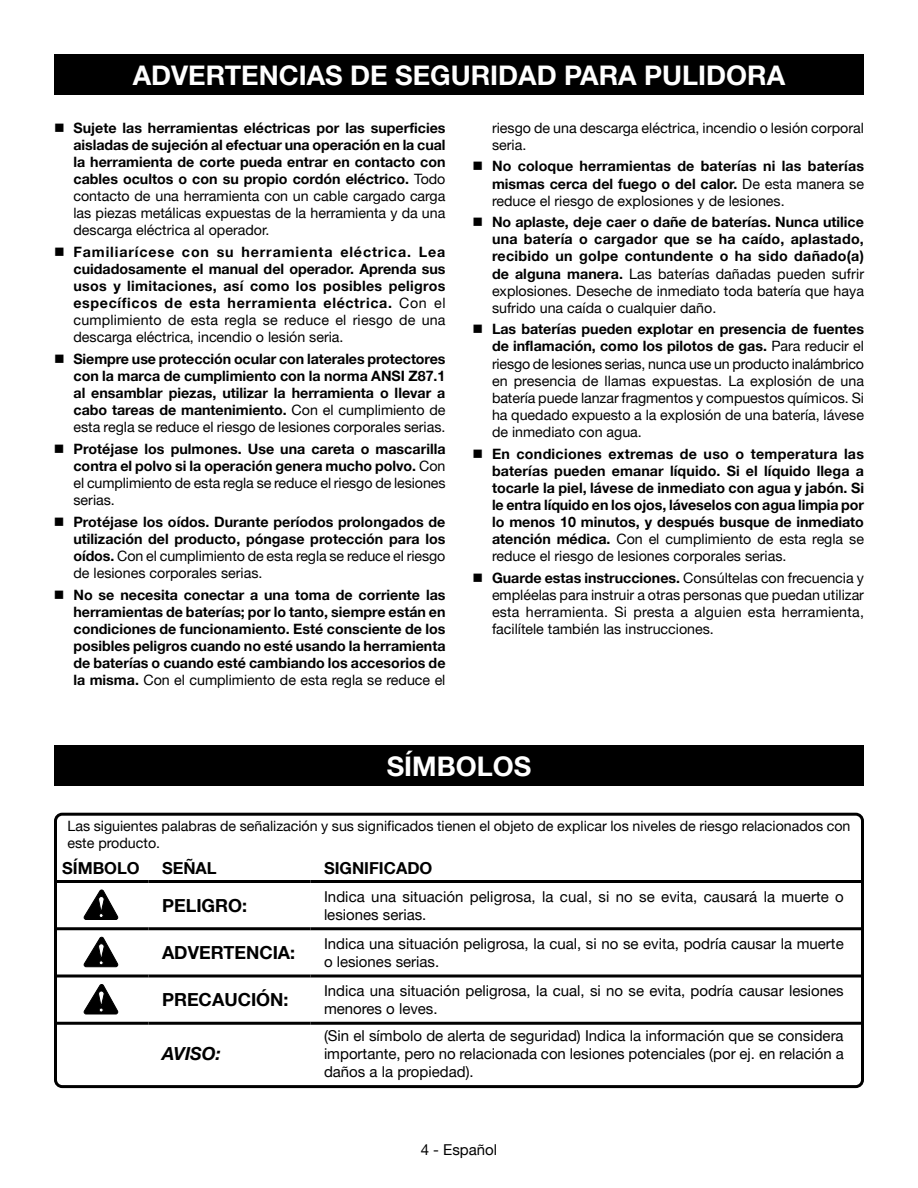
<style>
.page{position:relative;width:918px;height:1188px;background:#fff}
.page>*{position:absolute;margin:0;border:0;box-sizing:border-box;transform-origin:0 0}
.HEADING{font:700 27px "Helvetica Neue";color:#fff}
.t1{font:700 18px "Helvetica Neue";color:#000}
.t2{font:italic 700 18px "Helvetica Neue";color:#000}
.t3{font:700 16.5px "Helvetica Neue";color:#000}
.t4{font:15px/18px "Helvetica Neue";color:#000}
.bullets{font:700 14.25px/17.1px "Helvetica Neue";color:#000;text-align:justify}
.bullets-2{font:14.25px/17.1px "Helvetica Neue";color:#000;text-align:justify}
.Body_text{font:14.25px/17.1px "Helvetica Neue";color:#000}
.s1{font-weight:400}
.s2{font-weight:700}
</style>
<div class="page">
<div style="left:54px;top:54px;width:810px;height:40px;background:#000"></div>
<div style="left:54px;top:745px;width:810px;height:41px;background:#000"></div>
<hr style="left:54px;top:880px;width:94px;height:3px;background:#000">
<hr style="left:148px;top:880px;width:162px;height:3px;background:#000">
<hr style="left:310px;top:880px;width:554px;height:3px;background:#000">
<hr style="left:54px;top:927px;width:94px;height:3px;background:#000">
<hr style="left:148px;top:927px;width:162px;height:3px;background:#000">
<hr style="left:310px;top:927px;width:554px;height:3px;background:#000">
<hr style="left:54px;top:975px;width:94px;height:3px;background:#000">
<hr style="left:148px;top:975px;width:162px;height:3px;background:#000">
<hr style="left:310px;top:975px;width:554px;height:3px;background:#000">
<hr style="left:54px;top:1022px;width:94px;height:3px;background:#000">
<hr style="left:148px;top:1022px;width:162px;height:3px;background:#000">
<hr style="left:310px;top:1022px;width:554px;height:3px;background:#000">
<svg style="left:84px;top:890px;width:34px;height:30px"></svg>
<svg style="left:84px;top:937px;width:34px;height:30px"></svg>
<svg style="left:84px;top:984px;width:34px;height:30px"></svg>
<div style="left:54px;top:813px;width:810px;height:275px;border:3px solid #000;border-radius:7px"></div>
<p class="HEADING" style="left:133px;top:58px;width:654px">ADVERTENCIAS DE SEGURIDAD PARA PULIDORA</p>
<p class="bullets-2" style="left:492px;top:119px;width:374px">riesgo de una descarga eléctrica, incendio o lesión corporal seria.</p>
<p class="bullets" style="left:492px;top:157px;width:374px;text-indent:-19px">■ No coloque herramientas de baterías ni las baterías mismas cerca del fuego o del calor. <span class="s1">De esta manera se reduce el riesgo de explosiones y de lesiones.</span></p>
<p class="bullets" style="left:492px;top:213px;width:374px;text-indent:-19px">■ No aplaste, deje caer o dañe de baterías. Nunca utilice una batería o cargador que se ha caído, aplastado, recibido un golpe contundente o ha sido dañado(a) de alguna manera. <span class="s1">Las baterías dañadas pueden sufrir explosiones. Deseche de inmediato toda batería que haya sufrido una caída o cualquier daño.</span></p>
<p class="bullets-2" style="left:492px;top:320px;width:374px;text-indent:-19px">■ <span class="s2">Las baterías pueden explotar en presencia de fuentes de inflamación, como los pilotos de gas.</span> Para reducir el riesgo de lesiones serias, nunca use un producto inalámbrico en presencia de llamas expuestas. La explosión de una batería puede lanzar fragmentos y compuestos químicos. Si ha quedado expuesto a la explosión de una batería, lávese de inmediato con agua.</p>
<p class="bullets" style="left:492px;top:445px;width:374px;text-indent:-19px">■ En condiciones extremas de uso o temperatura las baterías pueden emanar líquido. Si el líquido llega a tocarle la piel, lávese de inmediato con agua y jabón. Si le entra líquido en los ojos, láveselos con agua limpia por lo menos 10 minutos, y después busque de inmediato atención médica. <span class="s1">Con el cumplimiento de esta regla se reduce el riesgo de lesiones corporales serias.</span></p>
<p class="bullets-2" style="left:492px;top:569px;width:374px;text-indent:-19px">■ <span class="s2">Guarde estas instrucciones.</span> Consúltelas con frecuencia y empléelas para instruir a otras personas que puedan utilizar esta herramienta. Si presta a alguien esta herramienta, facilítele también las instrucciones.</p>
<p class="bullets" style="left:73px;top:119px;width:374px;text-indent:-19px">■ Sujete las herramientas eléctricas por las superficies aisladas de sujeción al efectuar una operación en la cual la herramienta de corte pueda entrar en contacto con cables ocultos o con su propio cordón eléctrico. <span class="s1">Todo contacto de una herramienta con un cable cargado carga las piezas metálicas expuestas de la herramienta y da una descarga eléctrica al operador.</span></p>
<p class="bullets" style="left:73px;top:243px;width:374px;text-indent:-19px">■ Familiarícese con su herramienta eléctrica. Lea cuidadosamente el manual del operador. Aprenda sus usos y limitaciones, así como los posibles peligros específicos de esta herramienta eléctrica. <span class="s1">Con el cumplimiento de esta regla se reduce el riesgo de una descarga eléctrica, incendio o lesión seria.</span></p>
<p class="bullets" style="left:73px;top:350px;width:374px;text-indent:-19px">■ Siempre use protección ocular con laterales protectores con la marca de cumplimiento con la norma ANSI Z87.1 al ensamblar piezas, utilizar la herramienta o llevar a cabo tareas de mantenimiento. <span class="s1">Con el cumplimiento de esta regla se reduce el riesgo de lesiones corporales serias.</span></p>
<p class="bullets" style="left:73px;top:440px;width:374px;text-indent:-19px">■ Protéjase los pulmones. Use una careta o mascarilla contra el polvo si la operación genera mucho polvo. <span class="s1">Con el cumplimiento de esta regla se reduce el riesgo de lesiones serias.</span></p>
<p class="bullets" style="left:73px;top:513px;width:374px;text-indent:-19px">■ Protéjase los oídos. Durante períodos prolongados de utilización del producto, póngase protección para los oídos. <span class="s1">Con el cumplimiento de esta regla se reduce el riesgo de lesiones corporales serias.</span></p>
<p class="bullets" style="left:73px;top:586px;width:374px;text-indent:-19px">■ No se necesita conectar a una toma de corriente las herramientas de baterías; por lo tanto, siempre están en condiciones de funcionamiento. Esté consciente de los posibles peligros cuando no esté usando la herramienta de baterías o cuando esté cambiando los accesorios de la misma. <span class="s1">Con el cumplimiento de esta regla se reduce el</span></p>
<p class="HEADING" style="left:387px;top:750px;width:146px">SÍMBOLOS</p>
<p class="Body_text" style="left:68px;top:817px;width:784px">Las siguientes palabras de señalización y sus significados tienen el objeto de explicar los niveles de riesgo relacionados con este producto.</p>
<p class="t3" style="left:62px;top:858px;width:79px">SÍMBOLO</p>
<p class="t3" style="left:162px;top:858px;width:56px">SEÑAL</p>
<p class="t3" style="left:324px;top:858px;width:110px">SIGNIFICADO</p>
<p class="t1" style="left:162px;top:894px;width:87px">PELIGRO:</p>
<p class="t4" style="left:324px;top:887px;width:521px">Indica una situación peligrosa, la cual, si no se evita, causará la muerte o lesiones serias.</p>
<p class="t1" style="left:162px;top:941px;width:135px">ADVERTENCIA:</p>
<p class="t4" style="left:324px;top:934px;width:521px">Indica una situación peligrosa, la cual, si no se evita, podría causar la muerte o lesiones serias.</p>
<p class="t1" style="left:162px;top:989px;width:128px">PRECAUCIÓN:</p>
<p class="t4" style="left:324px;top:982px;width:521px">Indica una situación peligrosa, la cual, si no se evita, podría causar lesiones menores o leves.</p>
<p class="t2" style="left:162px;top:1043px;width:61px">AVISO:</p>
<p class="t4" style="left:324px;top:1027px;width:521px;text-align:justify">(Sin el símbolo de alerta de seguridad) Indica la información que se considera importante, pero no relacionada con lesiones potenciales (por ej. en relación a daños a la propiedad).</p>
<p class="t4" style="left:421px;top:1140px;width:78px">4 - Español</p>
</div>
